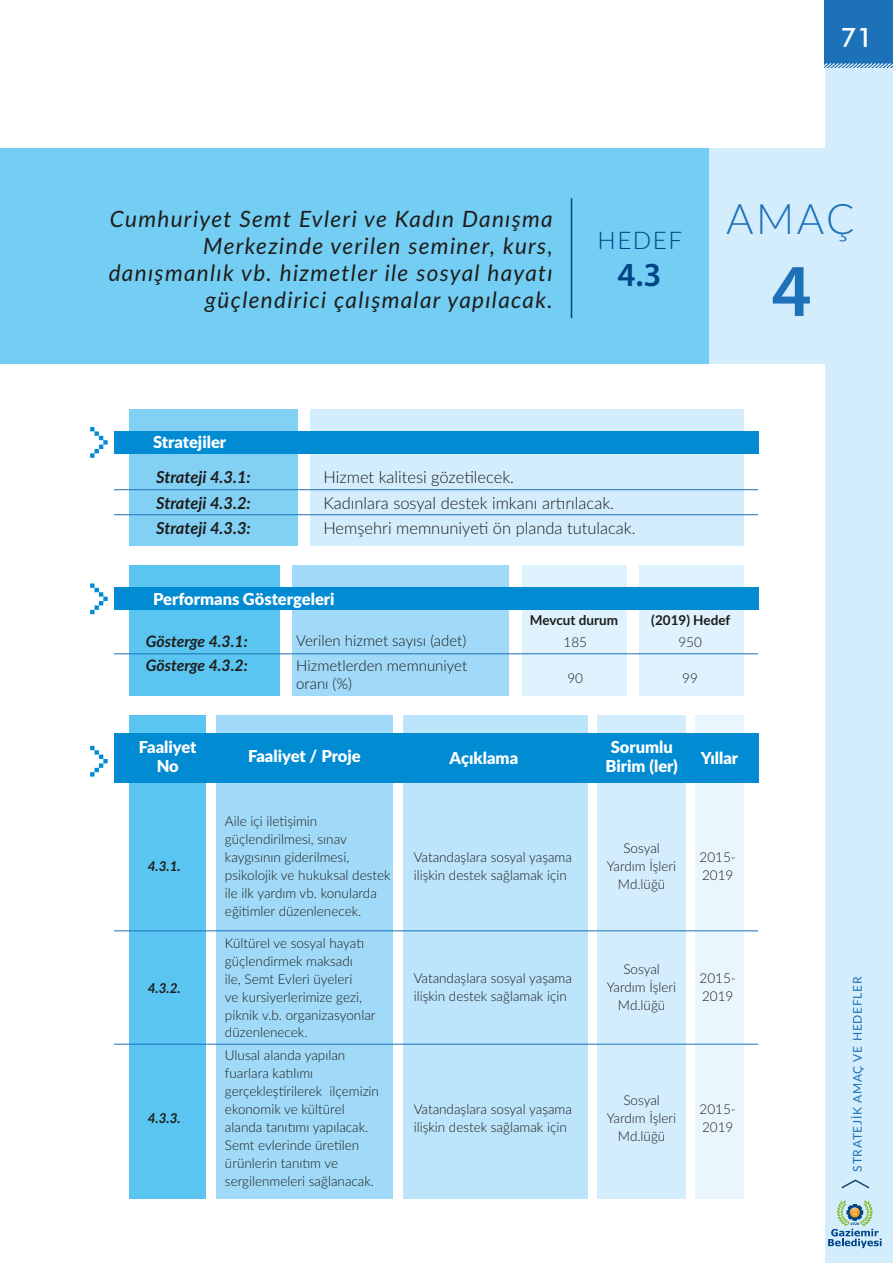
<style>
.page{position:relative;width:893px;height:1263px;background:#fff}
.page>*{position:absolute;margin:0;border:0;box-sizing:border-box;transform-origin:0 0}
.t1{font:600 75px "Myriad Pro";color:#1d71b8}
.t2{font:300 42px "Lato";color:#1d71b8}
.t3{font:600 33.75px "Myriad Pro";color:#004587}
.t4{font:500 27px "Futura BT";color:#fff}
.t5{font:300 24.3px "Lato";letter-spacing:.06em;color:#004587}
.t6{font:italic 22.5px/27px "Lato";letter-spacing:.06em;color:#1d1d1b;text-align:right}
.t7{font:300 16.5px "Lato";color:#1d1d1b}
.t8{font:900 16.5px/19.8px "Lato";color:#fff;text-align:center}
.t9{font:italic 700 16.5px "Lato";color:#1d1d1b}
.t10{font:italic 700 15.75px "Lato";letter-spacing:-.005em;color:#1d1d1b}
.t11{font:300 15px/18px "Lato";color:#1d1d1b}
.t12{font:300 13.5px/18px "Lato";color:#1d1d1b}
.t13{font:700 13.5px "Lato";color:#1d1d1b}
.t14{font:italic 700 13.5px "Lato";color:#1d1d1b}
.t15{font:12px "Lato";letter-spacing:.06em;color:#1d71b8}
</style>
<div class="page">
<div style="left:825px;top:0;width:68px;height:68px;background:#1d71b8"></div>
<svg style="left:824px;top:62px;width:69px;height:6px"></svg>
<div style="left:825px;top:68px;width:68px;height:1195px;background:#d4edfc"></div>
<svg style="left:841px;top:1179px;width:29px;height:10px"></svg>
<svg style="left:828px;top:1200px;width:54px;height:48px"></svg>
<div style="left:0;top:149px;width:760px;height:215px;background:#74cdf3"></div>
<div style="left:709px;top:149px;width:163px;height:215px;background:#d4edfc"></div>
<hr style="left:571px;top:198px;width:1px;height:120px;background:#004587">
<div style="left:310px;top:409px;width:434px;height:136px;background:#d4edfc"></div>
<div style="left:129px;top:409px;width:168px;height:136px;background:#83d0f5"></div>
<svg style="left:90px;top:427px;width:18px;height:31px"></svg>
<div style="left:114px;top:431px;width:644px;height:23px;background:#008bd2"></div>
<hr style="left:114px;top:489px;width:644px;height:1px;background:#1d71b8">
<hr style="left:114px;top:514px;width:644px;height:1px;background:#1d71b8">
<div style="left:292px;top:565px;width:217px;height:131px;background:#a1daf8"></div>
<div style="left:522px;top:565px;width:104px;height:131px;background:#dff2fd"></div>
<div style="left:639px;top:565px;width:104px;height:131px;background:#dff2fd"></div>
<div style="left:129px;top:565px;width:150px;height:131px;background:#5bc5f2"></div>
<svg style="left:90px;top:583px;width:18px;height:31px"></svg>
<div style="left:114px;top:587px;width:644px;height:23px;background:#008bd2"></div>
<hr style="left:114px;top:653px;width:644px;height:1px;background:#1d71b8">
<div style="left:216px;top:716px;width:177px;height:483px;background:#a1daf8"></div>
<div style="left:404px;top:716px;width:184px;height:483px;background:#bce4fa"></div>
<div style="left:695px;top:716px;width:48px;height:483px;background:#eaf6fe"></div>
<div style="left:598px;top:716px;width:88px;height:483px;background:#d4edfc"></div>
<div style="left:129px;top:716px;width:77px;height:483px;background:#5bc5f2"></div>
<svg style="left:90px;top:746px;width:18px;height:30px"></svg>
<div style="left:114px;top:733px;width:644px;height:49px;background:#008bd2"></div>
<hr style="left:114px;top:930px;width:644px;height:1px;background:#1d71b8">
<hr style="left:114px;top:1044px;width:644px;height:1px;background:#1d71b8">
<h3 class="t4" style="left:840px;top:21px;width:34px">71</h3>
<h3 class="t6" style="left:109px;top:204px;width:445px">Cumhuriyet Semt Evleri ve Kadın Danışma Merkezinde verilen seminer, kurs, danışmanlık vb. hizmetler ile sosyal hayatı güçlendirici çalışmalar yapılacak.</h3>
<h3 class="t5" style="left:597px;top:224px;width:86px">HEDEF</h3>
<h3 class="t3" style="left:617px;top:254px;width:46px">4.3</h3>
<h2 class="t2" style="left:726px;top:190px;width:130px">AMAÇ</h2>
<h1 class="t1" style="left:771px;top:243px;width:42px">4</h1>
<p class="t8" style="left:153px;top:432px;width:75px">Stratejiler</p>
<p class="t9" style="left:156px;top:465px;width:96px">Strateji 4.3.1:</p>
<p class="t7" style="left:323px;top:466px;width:192px">Hizmet kalitesi gözetilecek.</p>
<p class="t9" style="left:156px;top:490px;width:96px">Strateji 4.3.2:</p>
<p class="t7" style="left:323px;top:491px;width:292px">Kadınlara sosyal destek imkanı artırılacak.</p>
<p class="t9" style="left:156px;top:516px;width:96px">Strateji 4.3.3:</p>
<p class="t7" style="left:323px;top:516px;width:314px">Hemşehri memnuniyeti ön planda tutulacak.</p>
<p class="t8" style="left:153px;top:588px;width:183px">Performans Göstergeleri</p>
<p class="t10" style="left:146px;top:629px;width:103px">Gösterge 4.3.1:</p>
<p class="t11" style="left:296px;top:631px;width:172px">Verilen hizmet sayısı (adet)</p>
<p class="t10" style="left:146px;top:654px;width:103px">Gösterge 4.3.2:</p>
<p class="t11" style="left:296px;top:656px;width:172px">Hizmetlerden memnuniyet oranı (%)</p>
<p class="t13" style="left:530px;top:610px;width:90px">Mevcut durum</p>
<p class="t13" style="left:651px;top:610px;width:81px">(2019) Hedef</p>
<p class="t12" style="left:564px;top:632px;width:25px">185</p>
<p class="t12" style="left:678px;top:632px;width:25px">950</p>
<p class="t12" style="left:567px;top:669px;width:17px">90</p>
<p class="t12" style="left:682px;top:669px;width:17px">99</p>
<p class="t8" style="left:139px;top:736px;width:59px">Faaliyet<br>No</p>
<p class="t8" style="left:248px;top:745px;width:114px">Faaliyet / Proje</p>
<p class="t14" style="left:148px;top:856px;width:35px">4.3.1.</p>
<p class="t14" style="left:148px;top:978px;width:35px">4.3.2.</p>
<p class="t14" style="left:148px;top:1108px;width:35px">4.3.3.</p>
<p class="t12" style="left:225px;top:811px;width:167px">Aile içi iletişimin güçlendirilmesi, sınav kaygısının giderilmesi, psikolojik ve hukuksal destek ile ilk yardım vb. konularda eğitimler düzenlenecek.</p>
<p class="t12" style="left:225px;top:933px;width:152px">Kültürel ve sosyal hayatı güçlendirmek maksadı<br>ile, Semt Evleri üyeleri<br>ve kursiyerlerimize gezi, piknik v.b. organizasyonlar düzenlenecek.</p>
<p class="t12" style="left:225px;top:1046px;width:156px">Ulusal alanda yapılan fuarlara katılımı gerçekleştirilerek ilçemizin ekonomik ve kültürel alanda tanıtımı yapılacak.<br>Semt evlerinde üretilen ürünlerin tanıtım ve sergilenmeleri sağlanacak.</p>
<p class="t8" style="left:450px;top:747px;width:70px">Açıklama</p>
<p class="t8" style="left:606px;top:736px;width:74px">Sorumlu<br>Birim (ler)</p>
<p class="t8" style="left:701px;top:747px;width:39px">Yıllar</p>
<p class="t12" style="left:414px;top:847px;width:160px">Vatandaşlara sosyal yaşama ilişkin destek sağlamak için</p>
<p class="t12" style="left:607px;top:838px;width:71px;text-align:center">Sosyal<br>Yardım İşleri<br>Md.lüğü</p>
<p class="t12" style="left:700px;top:847px;width:38px">2015-<br>2019</p>
<p class="t12" style="left:414px;top:969px;width:160px">Vatandaşlara sosyal yaşama ilişkin destek sağlamak için</p>
<p class="t12" style="left:607px;top:960px;width:71px;text-align:center">Sosyal<br>Yardım İşleri<br>Md.lüğü</p>
<p class="t12" style="left:700px;top:969px;width:38px">2015-<br>2019</p>
<p class="t12" style="left:414px;top:1100px;width:160px">Vatandaşlara sosyal yaşama ilişkin destek sağlamak için</p>
<p class="t12" style="left:607px;top:1091px;width:71px;text-align:center">Sosyal<br>Yardım İşleri<br>Md.lüğü</p>
<p class="t12" style="left:700px;top:1100px;width:38px">2015-<br>2019</p>
<p class="t15" style="left:849px;top:1172px;width:196px;rotate:-90deg">STRATEJİK AMAÇ VE HEDEFLER</p>
</div>
